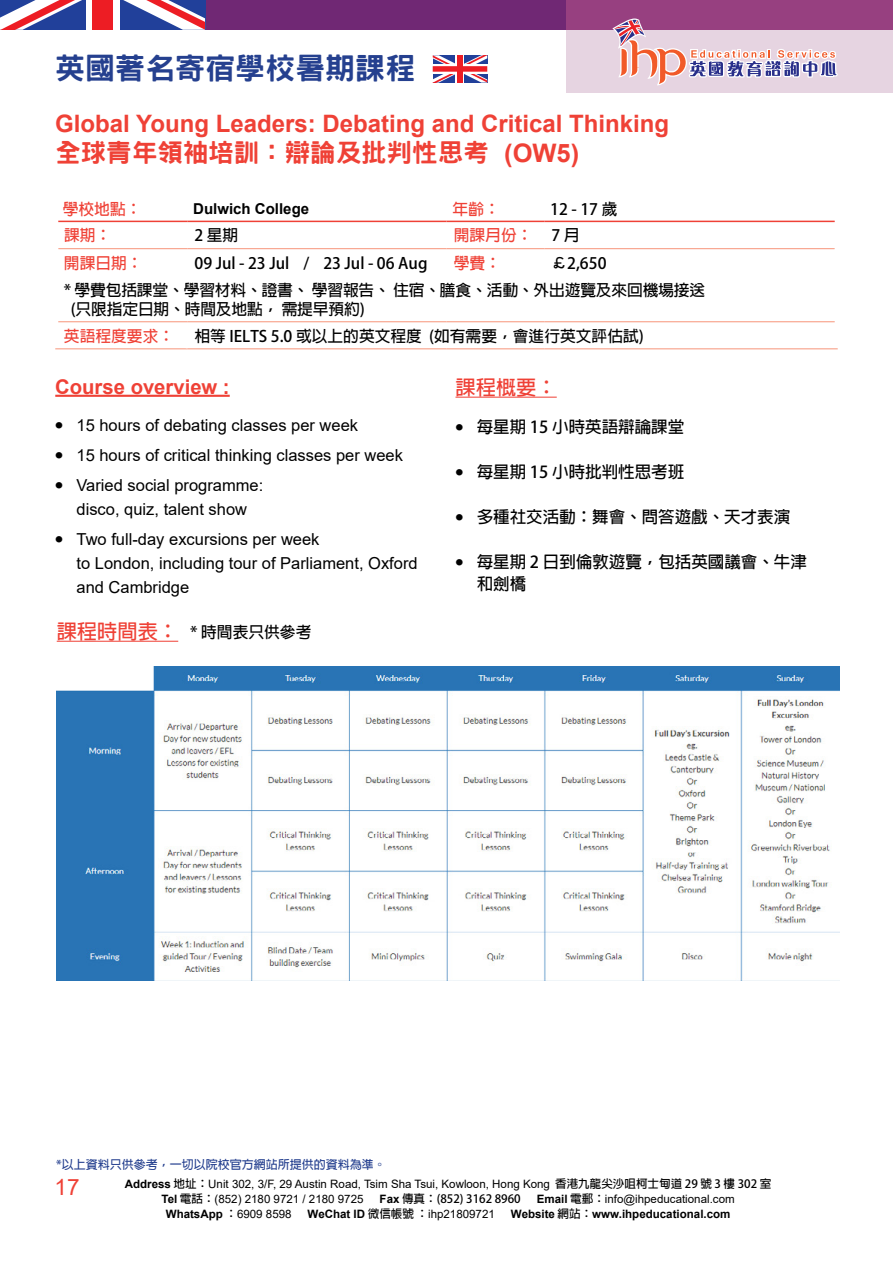
<style>
.page{position:relative;width:893px;height:1263px;background:#fff}
.page>*{position:absolute;margin:0;border:0;box-sizing:border-box;transform-origin:0 0}
.t1{font:800 30px "Han Wang Hei";color:#25408f}
.t2{font:800 25.5px "Han Wang Hei";color:#ef4136}
.t3{font:700 25.5px "Arial";color:#ef4136}
.t4{font:700 24px "Arial";color:#ef4136}
.t5{font:22.5px "Arial";color:#ef4136}
.t6{font:700 20.25px "Arial";color:#ef4136}
.t7{font:700 20.25px "Adobe Fan Heiti Std";color:#ef4136}
.t8{font:16.5px/24px "Arial";color:#000;text-align:center}
.t9{font:700 16.5px/22.5px "Adobe Fan Heiti Std";color:#000}
.t10{font:700 15.75px/27.2px "Adobe Fan Heiti Std";color:#000}
.t11{font:700 15.75px "Adobe Fan Heiti Std";color:#ef4136}
.t12{font:700 15px "Arial";color:#000}
.t13{font:700 12px "Adobe Fan Heiti Std";color:#25408f}
.t14{font:11.55px/15px "Arial";color:#000}
.t15{font:700 11.55px "Arial";color:#000}
.t16{font:700 11.55px "Adobe Fan Heiti Std";color:#000}
.s1{color:#000}
.s2{font-weight:700;font-size:22.5px}
.s3{font-family:"Arial";font-size:22.5px}
.s4{font-size:20.25px;color:#ef4136}
.s5{font-weight:700}
.s6{font-family:"Adobe Fan Heiti Std";font-weight:700}
.s7{font-family:"Arial"}
.s8{font-family:"Adobe Fan Heiti Std"}
.s9{font-weight:400}
</style>
<div class="page">
<div style="left:0;top:0;width:566px;height:30px;background:#702874"></div>
<div style="left:566px;top:0;width:327px;height:92px;background:#e6d4e1"></div>
<div style="left:566px;top:0;width:327px;height:30px;background:#974080"></div>
<svg style="left:0;top:0;width:205px;height:30px;background:#9080ac"></svg>
<div style="left:92px;top:0;width:21px;height:30px;background:#ed1d24"></div>
<hr style="left:55px;top:348px;width:132px;height:1px;background:#f8a088">
<hr style="left:58px;top:221px;width:129px;height:1px;background:#ef4136">
<hr style="left:187px;top:221px;width:260px;height:1px;background:#ef4136">
<hr style="left:447px;top:221px;width:97px;height:1px;background:#ef4136">
<hr style="left:544px;top:221px;width:291px;height:1px;background:#ef4136">
<hr style="left:187px;top:348px;width:260px;height:1px;background:#f8a088">
<hr style="left:447px;top:348px;width:97px;height:1px;background:#f8a088">
<hr style="left:544px;top:348px;width:294px;height:1px;background:#f8a088">
<hr style="left:58px;top:248px;width:129px;height:1px;background:#f8a088">
<hr style="left:187px;top:248px;width:260px;height:1px;background:#f8a088">
<hr style="left:447px;top:248px;width:97px;height:1px;background:#f8a088">
<hr style="left:544px;top:248px;width:291px;height:1px;background:#f8a088">
<hr style="left:58px;top:321px;width:129px;height:1px;background:#f8a088">
<hr style="left:187px;top:321px;width:260px;height:1px;background:#f8a088">
<hr style="left:447px;top:321px;width:97px;height:1px;background:#f8a088">
<hr style="left:544px;top:321px;width:291px;height:1px;background:#f8a088">
<hr style="left:55px;top:395px;width:175px;height:2px;background:#ef4136">
<hr style="left:455px;top:397px;width:102px;height:1px;background:#ef4136">
<img style="left:57px;top:666px;width:782px;height:315px">
<hr style="left:57px;top:641px;width:121px;height:1px;background:#ef4136">
<svg style="left:433px;top:55px;width:54px;height:28px"></svg>
<div style="left:433px;top:64px;width:54px;height:10px;background:#fff"></div>
<div style="left:433px;top:66px;width:54px;height:6px;background:#ed1d24"></div>
<div style="left:457px;top:55px;width:6px;height:28px;background:#ed1d24"></div>
<svg style="left:610px;top:18px;width:228px;height:305px"></svg>
<h1 class="t1" style="left:55px;top:53px;width:362px">英國著名寄宿學校暑期課程</h1>
<h3 class="t4" style="left:55px;top:106px;width:615px">Global Young Leaders: Debating and Critical Thinking</h3>
<h2 class="t2" style="left:55px;top:139px;width:435px">全球青年領袖培訓：辯論及批判性思考</h2>
<p class="t11" style="left:63px;top:200px;width:80px">學校地點：</p>
<p class="t12" style="left:193px;top:198px;width:117px">Dulwich College</p>
<p class="t11" style="left:453px;top:200px;width:49px">年齡：</p>
<p class="t10" style="left:550px;top:196px;width:69px">12 - 17 歲</p>
<p class="t11" style="left:64px;top:226px;width:49px">課期：</p>
<p class="t10" style="left:194px;top:222px;width:45px">2 星期</p>
<p class="t11" style="left:454px;top:226px;width:127px">開課月份： <span class="s1">7 月</span></p>
<p class="t11" style="left:64px;top:253px;width:80px">開課日期：</p>
<p class="t10" style="left:194px;top:250px;width:234px">09 Jul - 23 Jul / 23 Jul - 06 Aug</p>
<p class="t11" style="left:454px;top:253px;width:49px">學費：</p>
<h2 class="t3" style="left:504px;top:135px;width:77px">(OW5)</h2>
<p class="t10" style="left:64px;top:250px;width:643px;text-indent:487px">£2,650<br>* 學費包括課堂、學習材料、證書、 學習報告、 住宿、膳食、活動、外出遊覽及來回機場接送</p>
<p class="t10" style="left:71px;top:296px;width:296px">(只限指定日期、時間及地點， 需提早預約)</p>
<p class="t11" style="left:64px;top:326px;width:112px">英語程度要求：</p>
<p class="t10" style="left:194px;top:323px;width:451px">相等 IELTS 5.0 或以上的英文程度 (如有需要，會進行英文評估試)</p>
<p class="t6" style="left:55px;top:372px;width:176px">Course overview :</p>
<p class="t8" style="left:55px;top:413px;width:304px"><span class="s2">•</span> 15 hours of debating classes per week</p>
<p class="t8" style="left:55px;top:443px;width:349px"><span class="s2">•</span> 15 hours of critical thinking classes per week</p>
<p class="t8" style="left:55px;top:473px;width:210px"><span class="s2">•</span> Varied social programme: disco, quiz, talent show</p>
<p class="t8" style="left:77px;top:527px;width:343px;text-align:left;text-indent:-21px"><span class="s2">•</span> Two full-day excursions per week<br>to London, including tour of Parliament, Oxford and Cambridge</p>
<p class="t7" style="left:455px;top:375px;width:103px">課程概要：</p>
<p class="t9" style="left:455px;top:416px;width:230px"><span class="s3">•</span> 每星期 15 小時英語辯論課堂</p>
<p class="t9" style="left:455px;top:461px;width:230px"><span class="s3">•</span> 每星期 15 小時批判性思考班</p>
<p class="t9" style="left:455px;top:506px;width:336px"><span class="s3">•</span> 多種社交活動：舞會、問答遊戲、天才表演</p>
<p class="t9" style="left:477px;top:551px;width:332px;text-indent:-21px"><span class="s3">•</span> 每星期 2 日到倫敦遊覽，包括英國議會、牛津和劍橋</p>
<p class="t10" style="left:57px;top:619px;width:256px"><span class="s4">課程時間表：</span> * 時間表只供參考</p>
<p class="t13" style="left:56px;top:1157px;width:331px">*以上資料只供參考，一切以院校官方網站所提供的資料為準。</p>
<h3 class="t5" style="left:55px;top:1172px;width:27px">17</h3>
<p class="t14" style="left:161px;top:1176px;width:611px;text-indent:-37px"><span class="s5">Address</span> <span class="s6">地址：</span>Unit 302, 3/F, 29 Austin Road, Tsim Sha Tsui, Kowloon, Hong Kong <span class="s6">香港九龍尖沙咀柯士甸道 29 號 3 樓 302 室<br></span><span class="s5">Tel</span> <span class="s6">電話：</span>(852) 2180 9721 / 2180 9725</p>
<p class="t16" style="left:380px;top:1192px;width:143px"><span class="s7">Fax</span> 傳真：(852) 3162 8960</p>
<p class="t14" style="left:537px;top:1191px;width:199px"><span class="s5">Email</span> <span class="s6">電郵：</span>info@ihpeducational.com</p>
<p class="t15" style="left:166px;top:1206px;width:127px">WhatsApp <span class="s8">：</span><span class="s9">6909 8598</span></p>
<p class="t14" style="left:308px;top:1206px;width:189px"><span class="s5">WeChat ID</span> <span class="s6">微信帳號 ：</span>ihp21809721</p>
<p class="t15" style="left:511px;top:1206px;width:221px">Website <span class="s8">網站：</span>www.ihpeducational.com</p>
</div>
